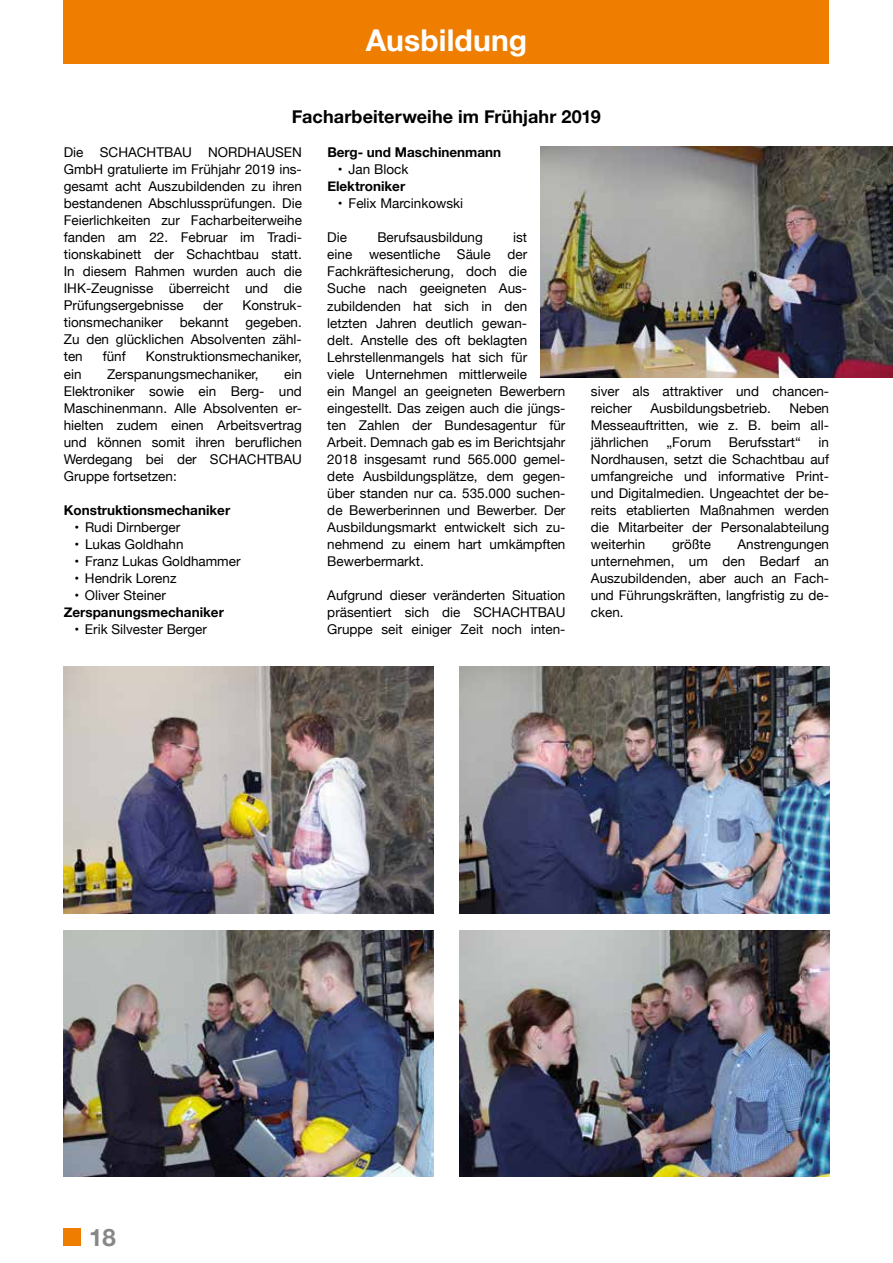
<style>
.page{position:relative;width:893px;height:1263px;background:#fff}
.page>*{position:absolute;margin:0;border:0;box-sizing:border-box;transform-origin:0 0}
.t1{font:700 30px "Helvetica Neue";letter-spacing:.005em;color:#fff}
.t2{font:700 24px "Helvetica Neue";color:#878787}
.t3{font:700 18px "Helvetica Neue";letter-spacing:.005em;color:#000}
.t4{font:13.5px/17px "Helvetica Neue";color:#000;text-align:justify}
.t5{font:700 13.5px "Helvetica Neue";color:#000}
</style>
<div class="page">
<div style="left:64px;top:1229px;width:17px;height:17px;background:#ef7d00"></div>
<div style="left:64px;top:0;width:765px;height:64px;background:#ef7d00"></div>
<img style="left:540px;top:147px;width:353px;height:231px">
<img style="left:64px;top:666px;width:370px;height:247px">
<img style="left:64px;top:930px;width:370px;height:247px">
<img style="left:459px;top:930px;width:370px;height:247px">
<img style="left:459px;top:666px;width:370px;height:247px">
<h1 class="t1" style="left:366px;top:16px;width:163px">Ausbildung</h1>
<h3 class="t3" style="left:292px;top:103px;width:310px">Facharbeiterweihe im Frühjahr 2019</h3>
<p class="t4" style="left:64px;top:145px;width:240px">Die SCHACHTBAU NORDHAUSEN GmbH gratulierte im Frühjahr 2019 ins&shy;gesamt acht Auszubildenden zu ihren bestandenen Abschlussprüfungen. Die Feierlichkeiten zur Facharbeiterweihe fanden am 22. Februar im Tradi&shy;tionskabinett der Schachtbau statt.<br>In diesem Rahmen wurden auch die IHK-Zeugnisse überreicht und die Prüfungsergebnisse</p>
<p class="t4" style="left:64px;top:298px;width:240px;text-indent:179px">Konstruk&shy;tionsmechaniker bekannt gegeben.<br>Zu den glücklichen Absolventen zähl&shy;ten</p>
<p class="t4" style="left:203px;top:298px;width:21px">der</p>
<p class="t4" style="left:103px;top:349px;width:25px">fünf</p>
<p class="t4" style="left:146px;top:349px;width:158px">Konstruktionsmechaniker,</p>
<p class="t4" style="left:64px;top:366px;width:240px;text-indent:220px">ein Elektroniker sowie ein Berg- und Maschinenmann. Alle Absolventen er&shy;hielten zudem einen Arbeitsvertrag und können somit ihren beruflichen Werdegang bei der SCHACHTBAU Gruppe fortsetzen:</p>
<p class="t5" style="left:64px;top:499px;width:168px">Konstruktionsmechaniker</p>
<p class="t4" style="left:74px;top:519px;width:107px">• Rudi Dirnberger</p>
<p class="t4" style="left:74px;top:536px;width:111px">• Lukas Goldhahn</p>
<p class="t4" style="left:74px;top:553px;width:168px">• Franz Lukas Goldhammer</p>
<p class="t4" style="left:74px;top:570px;width:104px">• Hendrik Lorenz</p>
<p class="t4" style="left:74px;top:587px;width:93px">• Oliver Steiner</p>
<p class="t5" style="left:64px;top:601px;width:162px">Zerspanungsmechaniker</p>
<p class="t4" style="left:74px;top:621px;width:134px">• Erik Silvester Berger</p>
<p class="t4" style="left:64px;top:366px;width:19px">ein</p>
<p class="t4" style="left:107px;top:366px;width:153px">Zerspanungsmechaniker,</p>
<p class="t5" style="left:327px;top:142px;width:175px">Berg- und Maschinenmann</p>
<p class="t4" style="left:338px;top:162px;width:72px">• Jan Block</p>
<p class="t5" style="left:327px;top:176px;width:79px">Elektroniker</p>
<p class="t4" style="left:338px;top:196px;width:127px">• Felix Marcinkowski</p>
<p class="t4" style="left:327px;top:230px;width:21px">Die</p>
<p class="t4" style="left:377px;top:230px;width:107px">Berufsausbildung</p>
<p class="t4" style="left:327px;top:230px;width:240px;text-align:left;text-indent:186px">ist<br>eine wesentliche Säule der<br>Fachkräftesicherung, doch die<br>Suche nach geeigneten Aus&shy;zubildenden hat sich in den letzten Jahren deutlich gewan-<br>delt. Anstelle des oft beklagten<br>Lehrstellenmangels hat sich für<br>viele Unternehmen mittlerweile<br>ein Mangel an geeigneten Bewerbern eingestellt. Das zeigen auch die jüngs&shy;ten Zahlen der Bundesagentur für<br>Arbeit. Demnach gab es im Berichtsjahr<br>2018 insgesamt rund 565.000 gemel&shy;dete Ausbildungsplätze, dem gegen&shy;über standen nur ca. 535.000 suchen&shy;de Bewerberinnen und Bewerber. Der<br>Ausbildungsmarkt entwickelt sich zu&shy;nehmend zu einem hart umkämpften<br>Bewerbermarkt.</p>
<p class="t4" style="left:327px;top:587px;width:240px">Aufgrund dieser veränderten Situation präsentiert sich die SCHACHTBAU Gruppe seit einiger Zeit noch inten-</p>
<p class="t4" style="left:591px;top:383px;width:240px">siver als attraktiver und chancen&shy;reicher</p>
<p class="t4" style="left:591px;top:400px;width:240px;text-indent:198px">Neben Messeauftritten, wie z. B. beim all&shy;jährlichen</p>
<p class="t4" style="left:650px;top:400px;width:122px">Ausbildungsbetrieb.</p>
<p class="t4" style="left:666px;top:434px;width:46px">„Forum</p>
<p class="t4" style="left:729px;top:434px;width:73px">Berufsstart“</p>
<p class="t4" style="left:591px;top:434px;width:240px;text-indent:228px">in Nordhausen, setzt die Schachtbau auf umfangreiche und informative Print&shy;und Digitalmedien. Ungeachtet der be&shy;reits etablierten Maßnahmen werden die Mitarbeiter der Personalabteilung weiterhin</p>
<p class="t4" style="left:672px;top:536px;width:41px">größte</p>
<p class="t4" style="left:591px;top:536px;width:240px;text-indent:147px">Anstrengungen unternehmen, um den Bedarf an Auszubildenden, aber auch an Fach&shy;und Führungskräften, langfristig zu de&shy;cken.</p>
<h2 class="t2" style="left:89px;top:1218px;width:28px">18</h2>
</div>
